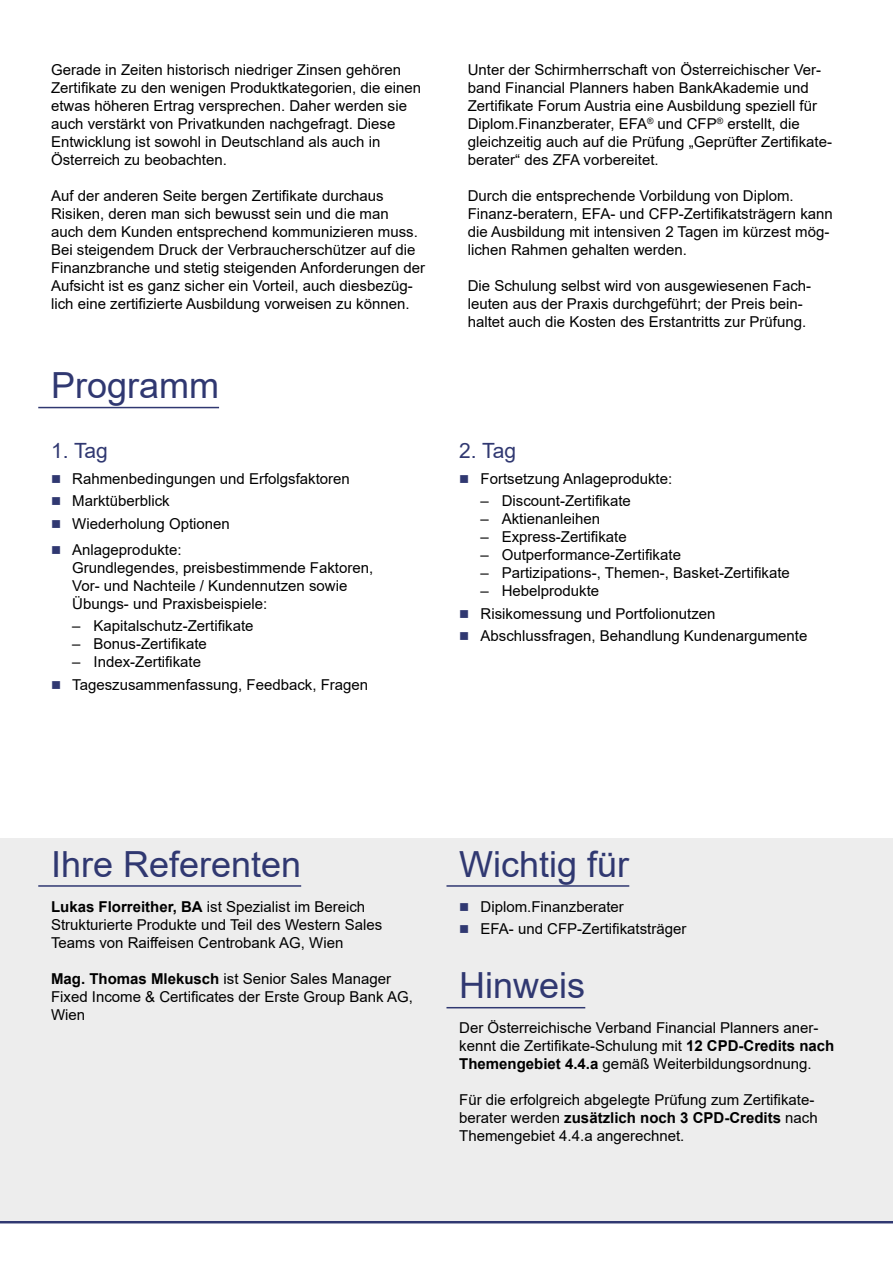
<style>
.page{position:relative;width:893px;height:1263px;background:#fff}
.page>*{position:absolute;margin:0;border:0;box-sizing:border-box;transform-origin:0 0}
.t1{font:36px "Arial";color:#303871}
.t2{font:21px "Arial";letter-spacing:-.055em;color:#303871}
.t3{font:15px/18px "Arial";color:#000}
.s1{color:#303871}
.s2{font-weight:700}
</style>
<div class="page">
<hr style="left:0;top:1220px;width:893px;height:3px;background:#303871">
<div style="left:0;top:838px;width:893px;height:382px;background:#ededed"></div>
<hr style="left:38px;top:407px;width:181px;height:1px;background:#303871">
<hr style="left:38px;top:885px;width:263px;height:2px;background:#303871">
<hr style="left:446px;top:885px;width:183px;height:2px;background:#303871">
<hr style="left:446px;top:1007px;width:139px;height:1px;background:#303871">
<p class="t3" style="left:51px;top:60px;width:372px">Gerade in Zeiten historisch niedriger Zinsen gehören Zertifikate zu den wenigen Produktkategorien, die einen etwas höheren Ertrag versprechen. Daher werden sie auch verstärkt von Privatkunden nachgefragt. Diese Entwicklung ist sowohl in Deutschland als auch in Österreich zu beobachten.</p>
<p class="t3" style="left:51px;top:186px;width:376px">Auf der anderen Seite bergen Zertifikate durchaus Risiken, deren man sich bewusst sein und die man<br>auch dem Kunden entsprechend kommunizieren muss.<br>Bei steigendem Druck der Verbraucherschützer auf die Finanzbranche und stetig steigenden Anforderungen der Aufsicht ist es ganz sicher ein Vorteil, auch diesbezüg&shy;lich eine zertifizierte Ausbildung vorweisen zu können.</p>
<h1 class="t1" style="left:51px;top:361px;width:170px">Programm</h1>
<h2 class="t2" style="left:51px;top:436px;width:58px">1. Tag</h2>
<p class="t3" style="left:51px;top:470px;width:300px"><span class="s1">■</span> Rahmenbedingungen und Erfolgsfaktoren</p>
<p class="t3" style="left:51px;top:492px;width:120px"><span class="s1">■</span> Marktüberblick</p>
<p class="t3" style="left:51px;top:514px;width:180px"><span class="s1">■</span> Wiederholung Optionen</p>
<p class="t3" style="left:72px;top:541px;width:302px;text-indent:-21px"><span class="s1">■</span> Anlageprodukte:<br>Grundlegendes, preisbestimmende Faktoren, Vor- und Nachteile / Kundennutzen sowie Übungs- und Praxisbeispiele:</p>
<p class="t3" style="left:72px;top:617px;width:183px">– Kapitalschutz-Zertifikate</p>
<p class="t3" style="left:72px;top:635px;width:136px">– Bonus-Zertifikate</p>
<p class="t3" style="left:72px;top:653px;width:130px">– Index-Zertifikate</p>
<p class="t3" style="left:51px;top:675px;width:319px"><span class="s1">■</span> Tageszusammenfassung, Feedback, Fragen</p>
<p class="t3" style="left:468px;top:60px;width:366px">Unter der Schirmherrschaft von Österreichischer Ver&shy;band Financial Planners haben BankAkademie und Zertifikate Forum Austria eine Ausbildung speziell für Diplom.Finanzberater, EFA<sup>®</sup> und CFP<sup>®</sup> erstellt, die gleichzeitig auch auf die Prüfung „Geprüfter Zertifikate&shy;berater“ des ZFA vorbereitet.</p>
<p class="t3" style="left:468px;top:186px;width:367px">Durch die entsprechende Vorbildung von Diplom.<br>Finanz-beratern, EFA- und CFP-Zertifikatsträgern kann die Ausbildung mit intensiven 2 Tagen im kürzest mög&shy;lichen Rahmen gehalten werden.</p>
<p class="t3" style="left:468px;top:276px;width:345px">Die Schulung selbst wird von ausgewiesenen Fach&shy;leuten aus der Praxis durchgeführt; der Preis bein&shy;haltet auch die Kosten des Erstantritts zur Prüfung.</p>
<h2 class="t2" style="left:459px;top:436px;width:58px">2. Tag</h2>
<p class="t3" style="left:459px;top:470px;width:215px"><span class="s1">■</span> Fortsetzung Anlageprodukte:</p>
<p class="t3" style="left:480px;top:492px;width:152px">– Discount-Zertifikate</p>
<p class="t3" style="left:480px;top:510px;width:121px">– Aktienanleihen</p>
<p class="t3" style="left:480px;top:528px;width:148px">– Express-Zertifikate</p>
<p class="t3" style="left:480px;top:546px;width:202px">– Outperformance-Zertifikate</p>
<p class="t3" style="left:480px;top:564px;width:311px">– Partizipations-, Themen-, Basket-Zertifikate</p>
<p class="t3" style="left:480px;top:582px;width:120px">– Hebelprodukte</p>
<p class="t3" style="left:459px;top:604px;width:258px"><span class="s1">■</span> Risikomessung und Portfolionutzen</p>
<p class="t3" style="left:459px;top:626px;width:350px"><span class="s1">■</span> Abschlussfragen, Behandlung Kundenargumente</p>
<h1 class="t1" style="left:51px;top:839px;width:252px">Ihre Referenten</h1>
<p class="t3" style="left:51px;top:897px;width:333px"><span class="s2">Lukas Florreither, BA</span> ist Spezialist im Bereich<br>Strukturierte Produkte und Teil des Western Sales<br>Teams von Raiffeisen Centrobank AG, Wien</p>
<p class="t3" style="left:51px;top:969px;width:363px"><span class="s2">Mag. Thomas Mlekusch</span> ist Senior Sales Manager<br>Fixed Income &amp; Certificates der Erste Group Bank AG,<br>Wien</p>
<h1 class="t1" style="left:459px;top:839px;width:172px">Wichtig für</h1>
<p class="t3" style="left:459px;top:897px;width:166px"><span class="s1">■</span> Diplom.Finanzberater</p>
<p class="t3" style="left:459px;top:920px;width:229px"><span class="s1">■</span> EFA- und CFP-Zertifikatsträger</p>
<h1 class="t1" style="left:459px;top:961px;width:127px">Hinweis</h1>
<p class="t3" style="left:459px;top:1019px;width:377px">Der Österreichische Verband Financial Planners aner&shy;kennt die Zertifikate-Schulung mit <span class="s2">12 CPD-Credits nach<br>Themengebiet 4.4.a</span> gemäß Weiterbildungsordnung.</p>
<p class="t3" style="left:459px;top:1091px;width:360px">Für die erfolgreich abgelegte Prüfung zum Zertifikate&shy;berater werden <span class="s2">zusätzlich noch 3 CPD-Credits</span> nach<br>Themengebiet 4.4.a angerechnet.</p>
</div>
